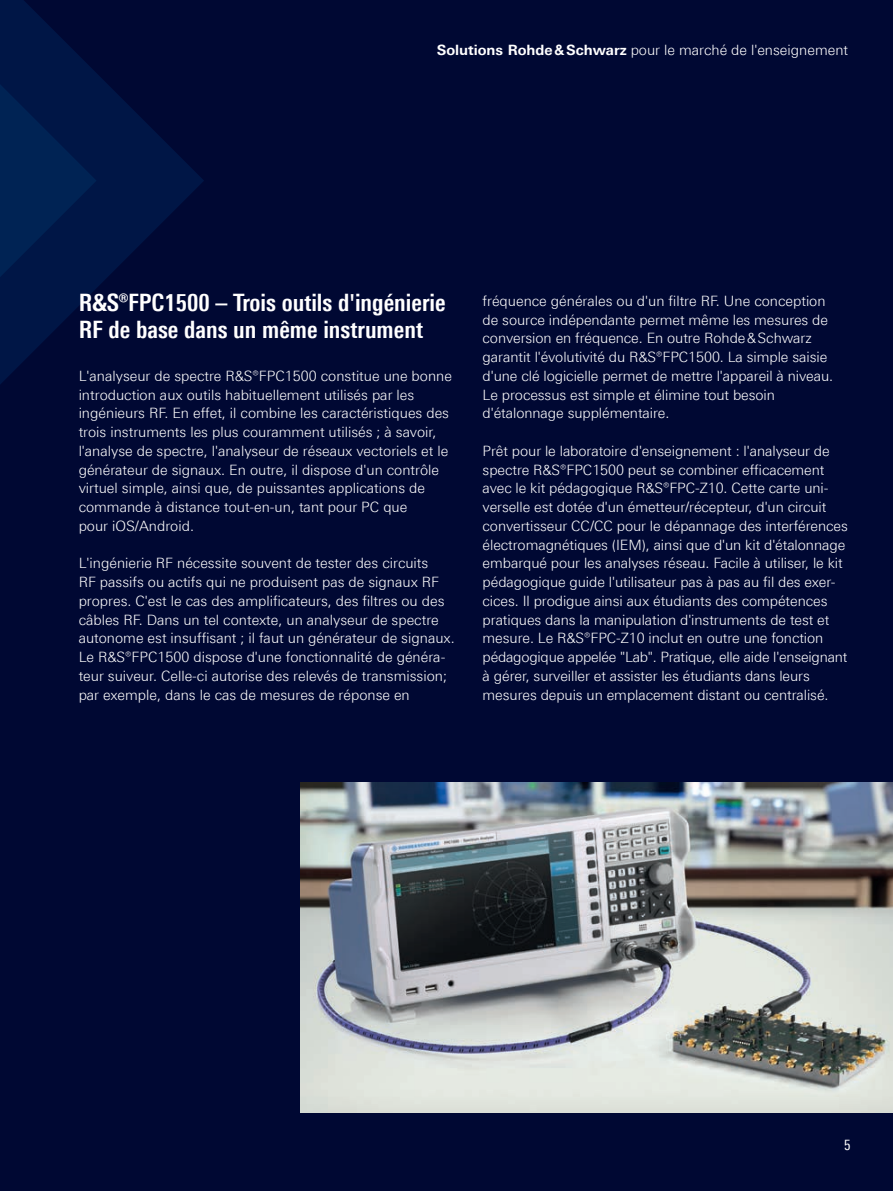
<style>
.page{position:relative;width:893px;height:1191px;background:#000833}
.page>*{position:absolute;margin:0;border:0;box-sizing:border-box;transform-origin:0 0}
.t1{font:700 24px/27px "Linotype Univers 620 Cn";color:#fff}
.t2{font:300 14.25px/18.8px "Linotype Univers 330";letter-spacing:-.005em;color:#fff}
.t3{font:14.25px "Linotype Univers 420 Cn";color:#fff}
.s1{font-family:"Linotype Univers 630";font-weight:700}
</style>
<div class="page">
<svg style="left:0;top:0;width:204px;height:384px"></svg>
<svg style="left:0;top:84px;width:97px;height:193px;background:#001c4c"></svg>
<img style="left:301px;top:782px;width:592px;height:330px">
<p class="t2" style="left:437px;top:41px;width:413px"><span class="s1">Solutions Rohde&amp;Schwarz</span> pour le marché de l'enseignement</p>
<h1 class="t1" style="left:79px;top:289px;width:369px">¸FPC1500 – Trois outils d'ingénierie<br>RF de base dans un même instrument</h1>
<p class="t2" style="left:79px;top:366px;width:375px">L'analyseur de spectre ¸FPC1500 constitue une bonne introduction aux outils habituellement utilisés par les ingénieurs RF. En effet, il combine les caractéristiques des trois instruments les plus couramment utilisés ; à savoir, l'analyse de spectre, l'analyseur de réseaux vectoriels et le générateur de signaux. En outre, il dispose d'un contrôle virtuel simple, ainsi que, de puissantes applications de commande à distance tout-en-un, tant pour PC que<br>pour iOS/Android.</p>
<p class="t2" style="left:79px;top:554px;width:378px">L'ingénierie RF nécessite souvent de tester des circuits<br>RF passifs ou actifs qui ne produisent pas de signaux RF propres. C'est le cas des amplificateurs, des filtres ou des câbles RF. Dans un tel contexte, un analyseur de spectre autonome est insuffisant ; il faut un générateur de signaux.<br>Le ¸FPC1500 dispose d'une fonctionnalité de généra&shy;teur suiveur. Celle-ci autorise des relevés de transmission; par exemple, dans le cas de mesures de réponse en</p>
<p class="t2" style="left:483px;top:291px;width:352px">fréquence générales ou d'un filtre RF. Une conception de source indépendante permet même les mesures de conversion en fréquence. En outre Rohde&amp;Schwarz garantit l'évolutivité du ¸FPC1500. La simple saisie d'une clé logicielle permet de mettre l'appareil à niveau.<br>Le processus est simple et élimine tout besoin d'étalonnage supplémentaire.</p>
<p class="t2" style="left:483px;top:441px;width:367px">Prêt pour le laboratoire d'enseignement : l'analyseur de spectre ¸FPC1500 peut se combiner efficacement avec le kit pédagogique ¸FPC-Z10. Cette carte uni&shy;verselle est dotée d'un émetteur/récepteur, d'un circuit convertisseur CC/CC pour le dépannage des interférences électromagnétiques (IEM), ainsi que d'un kit d'étalonnage embarqué pour les analyses réseau. Facile à utiliser, le kit pédagogique guide l'utilisateur pas à pas au fil des exer&shy;cices. Il prodigue ainsi aux étudiants des compétences pratiques dans la manipulation d'instruments de test et mesure. Le ¸FPC-Z10 inclut en outre une fonction pédagogique appelée "Lab". Pratique, elle aide l'enseignant à gérer, surveiller et assister les étudiants dans leurs mesures depuis un emplacement distant ou centralisé.</p>
<p class="t3" style="left:844px;top:1136px;width:8px">5</p>
</div>
